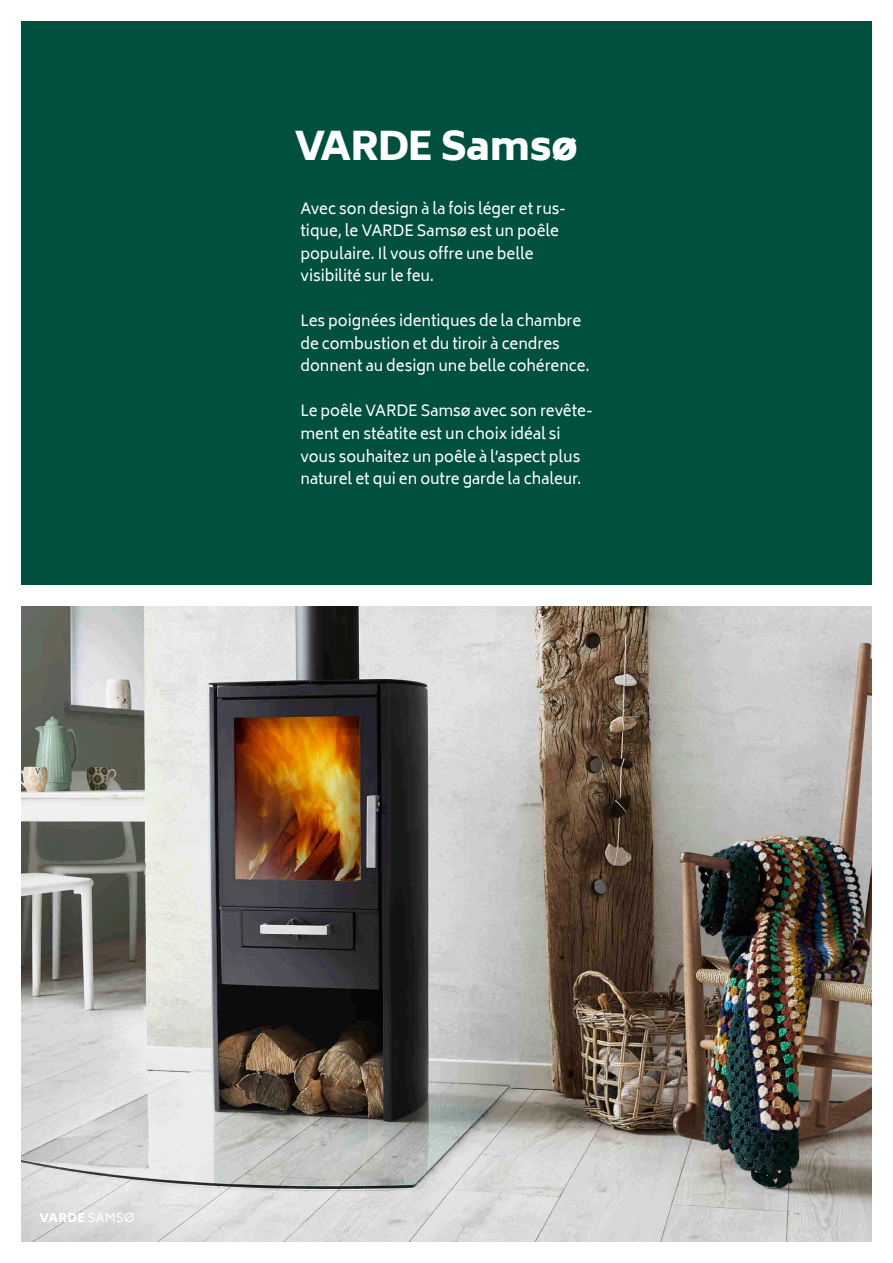
<style>
.page{position:relative;width:893px;height:1263px;background:#fff}
.page>*{position:absolute;margin:0;border:0;box-sizing:border-box;transform-origin:0 0}
.Overskrift_produkt{font:900 39px "Biryani";letter-spacing:-.025em;color:#fff}
.Varde_-_Intro{font:15px/22.5px "Biryani";letter-spacing:-.005em;color:#fff}
.Varde_-_Brødtekst_9{font:900 12px "Biryani";letter-spacing:.01em;color:#fff}
.s1{font-weight:400}
</style>
<div class="page">
<img style="left:21px;top:606px;width:851px;height:635px">
<div style="left:21px;top:21px;width:851px;height:564px;background:#00503f"></div>
<p class="Overskrift_produkt" style="left:294px;top:124px;width:285px">VARDE Samsø</p>
<p class="Varde_-_Intro" style="left:300px;top:198px;width:267px">Avec son design à la fois léger et rus&shy;tique, le VARDE Samsø est un poêle populaire. Il vous offre une belle visibilité sur le feu.</p>
<p class="Varde_-_Intro" style="left:300px;top:310px;width:291px">Les poignées identiques de la chambre de combustion et du tiroir à cendres donnent au design une belle cohérence.</p>
<p class="Varde_-_Intro" style="left:300px;top:400px;width:294px">Le poêle VARDE Samsø avec son revête&shy;ment en stéatite est un choix idéal si vous souhaitez un poêle à l’aspect plus naturel et qui en outre garde la chaleur.</p>
<p class="Varde_-_Brødtekst_9" style="left:39px;top:1210px;width:96px">VARDE <span class="s1">SAMSØ</span></p>
</div>
